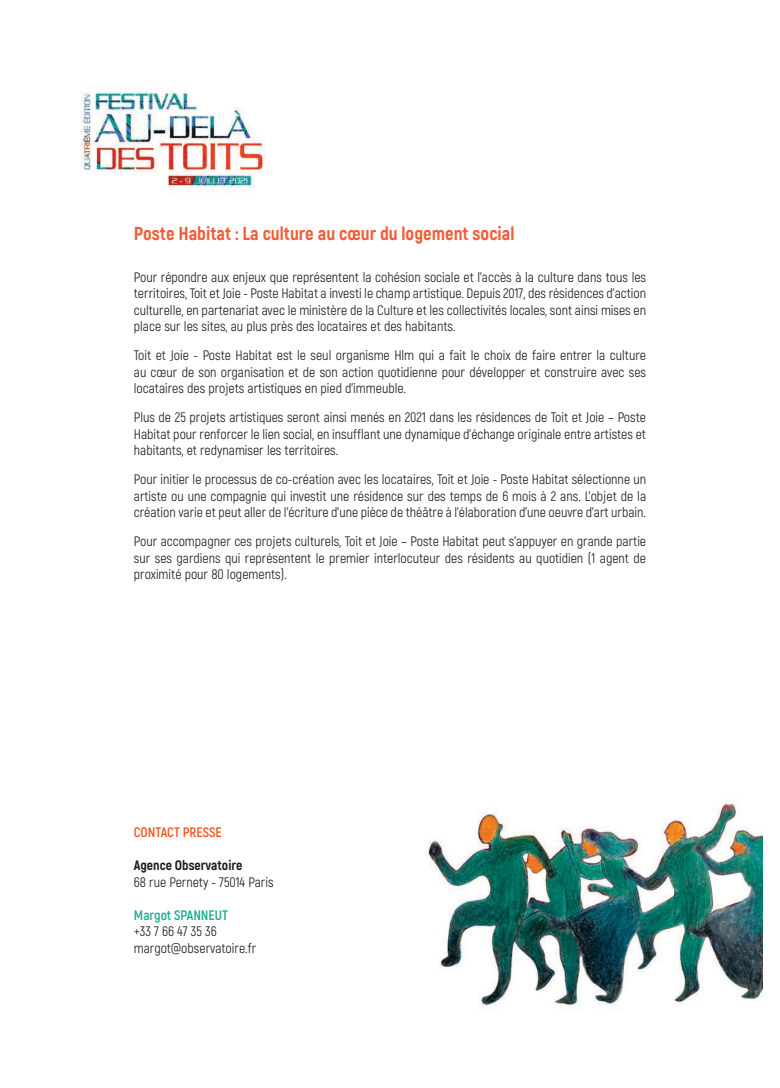
<style>
.page{position:relative;width:780px;height:1088px;background:#fff}
.page>*{position:absolute;margin:0;border:0;box-sizing:border-box;transform-origin:0 0}
.t1{font:800 18.75px "Akrobat";color:#f15d38}
.t2{font:13.75px/16.5px "Akrobat";color:#231f20;text-align:justify}
.t3{font:800 13.75px "Akrobat";color:#231f20}
.t4{font:700 13.75px "Akrobat";letter-spacing:-.005em;color:#18ab8d}
.t5{font:700 13.75px "Akrobat";color:#f15622}
</style>
<div class="page">
<img style="left:81px;top:87px;width:184px;height:106px">
<img style="left:428px;top:803px;width:334px;height:204px">
<h1 class="t1" style="left:134px;top:222px;width:382px">Poste Habitat : La culture au cœur du logement social</h1>
<p class="t2" style="left:134px;top:269px;width:513px">Pour répondre aux enjeux que représentent la cohésion sociale et l’accès à la culture dans tous les territoires, Toit et Joie - Poste Habitat a investi le champ artistique. Depuis 2017, des résidences d’action culturelle, en partenariat avec le ministère de la Culture et les collectivités locales, sont ainsi mises en place sur les sites, au plus près des locataires et des habitants.</p>
<p class="t2" style="left:134px;top:347px;width:513px">Toit et Joie - Poste Habitat est le seul organisme Hlm qui a fait le choix de faire entrer la culture au cœur de son organisation et de son action quotidienne pour développer et construire avec ses locataires des projets artistiques en pied d’immeuble.</p>
<p class="t2" style="left:134px;top:409px;width:513px">Plus de 25 projets artistiques seront ainsi menés en 2021 dans les résidences de Toit et Joie – Poste Habitat pour renforcer le lien social, en insufflant une dynamique d’échange originale entre artistes et habitants, et redynamiser les territoires.</p>
<p class="t2" style="left:134px;top:471px;width:513px">Pour initier le processus de co-création avec les locataires, Toit et Joie - Poste Habitat sélectionne un artiste ou une compagnie qui investit une résidence sur des temps de 6 mois à 2 ans. L’objet de la création varie et peut aller de l’écriture d’une pièce de théâtre à l’élaboration d’une oeuvre d’art urbain.</p>
<p class="t2" style="left:134px;top:533px;width:514px">Pour accompagner ces projets culturels, Toit et Joie – Poste Habitat peut s’appuyer en grande partie sur ses gardiens qui représentent le premier interlocuteur des résidents au quotidien (1 agent de proximité pour 80 logements).</p>
<p class="t5" style="left:134px;top:824px;width:89px">CONTACT PRESSE</p>
<p class="t3" style="left:134px;top:857px;width:110px">Agence Observatoire</p>
<p class="t2" style="left:134px;top:874px;width:141px">68 rue Pernety - 75014 Paris</p>
<p class="t4" style="left:134px;top:906px;width:96px">Margot SPANNEUT</p>
<p class="t2" style="left:134px;top:923px;width:124px">+33 7 66 47 35 36 margot@observatoire.fr</p>
</div>
